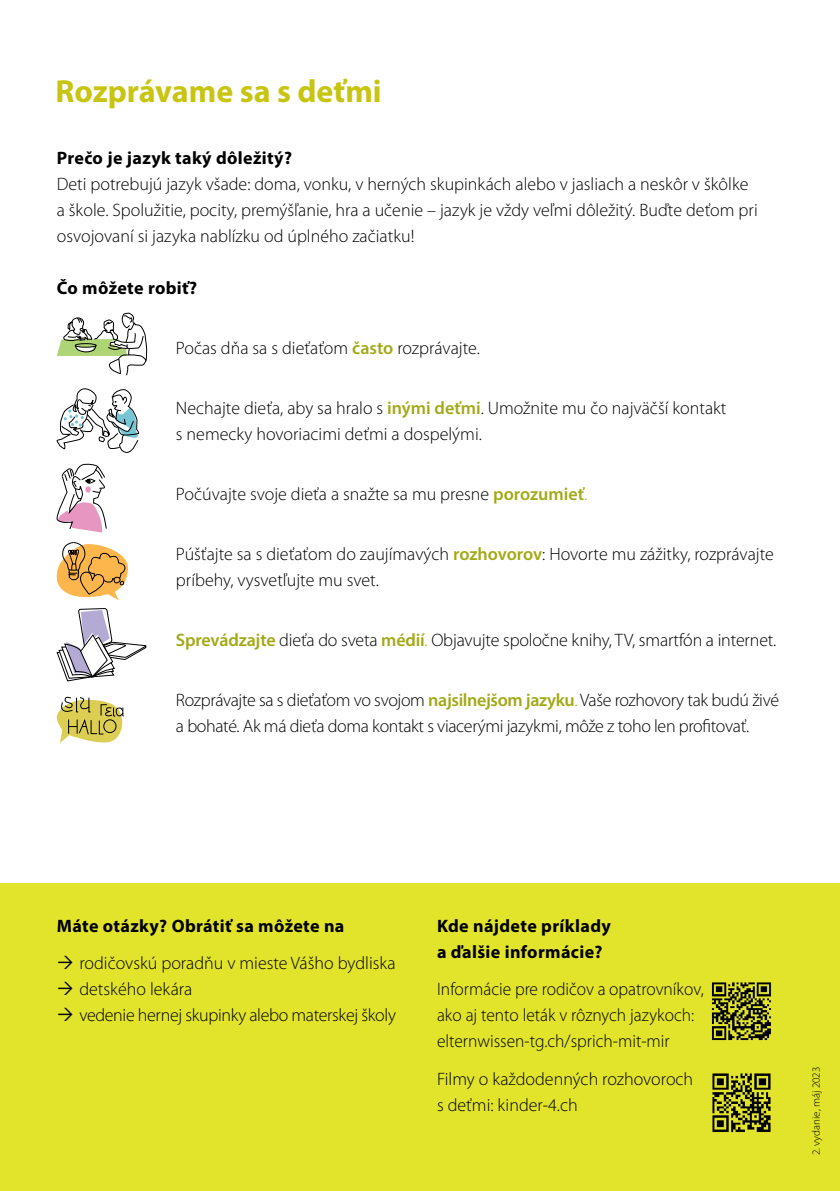
<style>
.page{position:relative;width:840px;height:1191px;background:#fff}
.page>*{position:absolute;margin:0;border:0;box-sizing:border-box;transform-origin:0 0}
.t1{font:700 32px "Myriad Pro";color:#c7c511}
.t2{font:300 18px/26px "Myriad Pro";color:#000}
.t3{font:300 18px/26px "Myriad Pro";letter-spacing:-.02em;color:#000}
.t4{font:700 18px/26px "Myriad Pro";letter-spacing:.02em;color:#000}
.t5{font:300 11px "Myriad Pro";color:#000}
.s1{font-weight:600;color:#a2a916}
.s2{color:#a2a916}
</style>
<div class="page">
<div style="left:0;top:883px;width:839px;height:308px;background:#e2e42b"></div>
<img style="left:712px;top:982px;width:59px;height:59px">
<img style="left:712px;top:1073px;width:59px;height:59px">
<svg style="left:56px;top:463px;width:51px;height:69px"></svg>
<svg style="left:56px;top:542px;width:72px;height:59px"></svg>
<svg style="left:56px;top:608px;width:91px;height:74px"></svg>
<svg style="left:56px;top:696px;width:68px;height:47px"></svg>
<svg style="left:57px;top:313px;width:90px;height:63px"></svg>
<svg style="left:57px;top:388px;width:82px;height:65px"></svg>
<p class="t1" style="left:55px;top:70px;width:327px">Rozprávame sa s deťmi</p>
<p class="t4" style="left:57px;top:144px;width:237px">Prečo je jazyk taký dôležitý?</p>
<p class="t2" style="left:57px;top:171px;width:702px">Deti potrebujú jazyk všade: doma, vonku, v herných skupinkách alebo v jasliach a neskôr v škôlke a škole. Spolužitie, pocity, premýšľanie, hra a učenie – jazyk je vždy veľmi dôležitý. Buďte deťom pri osvojovaní si jazyka nablízku od úplného začiatku!</p>
<p class="t4" style="left:57px;top:274px;width:142px">Čo môžete robiť?</p>
<p class="t2" style="left:176px;top:335px;width:305px">Počas dňa sa s dieťaťom <span class="s1">často</span> rozprávajte.</p>
<p class="t2" style="left:176px;top:395px;width:551px">Nechajte dieťa, aby sa hralo s <span class="s1">inými deťmi</span>. Umožnite mu čo najväčší kontakt s nemecky hovoriacimi deťmi a dospelými.</p>
<p class="t2" style="left:176px;top:481px;width:412px">Počúvajte svoje dieťa a snažte sa mu presne <span class="s1">porozumieť</span><span class="s2">.</span></p>
<p class="t2" style="left:176px;top:541px;width:599px">Púšťajte sa s dieťaťom do zaujímavých <span class="s1">rozhovorov</span>: Hovorte mu zážitky, rozprávajte príbehy, vysvetľujte mu svet.</p>
<p class="t2" style="left:176px;top:627px;width:601px"><span class="s1">Sprevádzajte</span> dieťa do sveta <span class="s1">médií</span><span class="s2">.</span> Objavujte spoločne knihy, TV, smartfón a internet.</p>
<p class="t3" style="left:176px;top:687px;width:604px">Rozprávajte sa s dieťaťom vo svojom <span class="s1">najsilnejšom jazyku</span><span class="s2">.</span> Vaše rozhovory tak budú živé a bohaté. Ak má dieťa doma kontakt s viacerými jazykmi, môže z toho len profitovať.</p>
<p class="t4" style="left:57px;top:912px;width:289px">Máte otázky? Obrátiť sa môžete na</p>
<p class="t2" style="left:79px;top:950px;width:317px">rodičovskú poradňu v mieste Vášho bydliska</p>
<p class="t2" style="left:79px;top:976px;width:114px">detského lekára</p>
<p class="t3" style="left:79px;top:1002px;width:318px">vedenie hernej skupinky alebo materskej školy</p>
<p class="t4" style="left:437px;top:912px;width:175px">Kde nájdete príklady a ďalšie informácie?</p>
<p class="t2" style="left:437px;top:976px;width:268px">Informácie pre rodičov a opatrovníkov, ako aj tento leták v rôznych jazykoch: elternwissen-tg.ch/sprich-mit-mir</p>
<p class="t2" style="left:437px;top:1065px;width:257px">Filmy o každodenných rozhovoroch s deťmi: kinder-4.ch</p>
<p class="t5" style="left:809px;top:1155px;width:90px;rotate:-90deg">2. vydanie, máj 2023</p>
</div>
